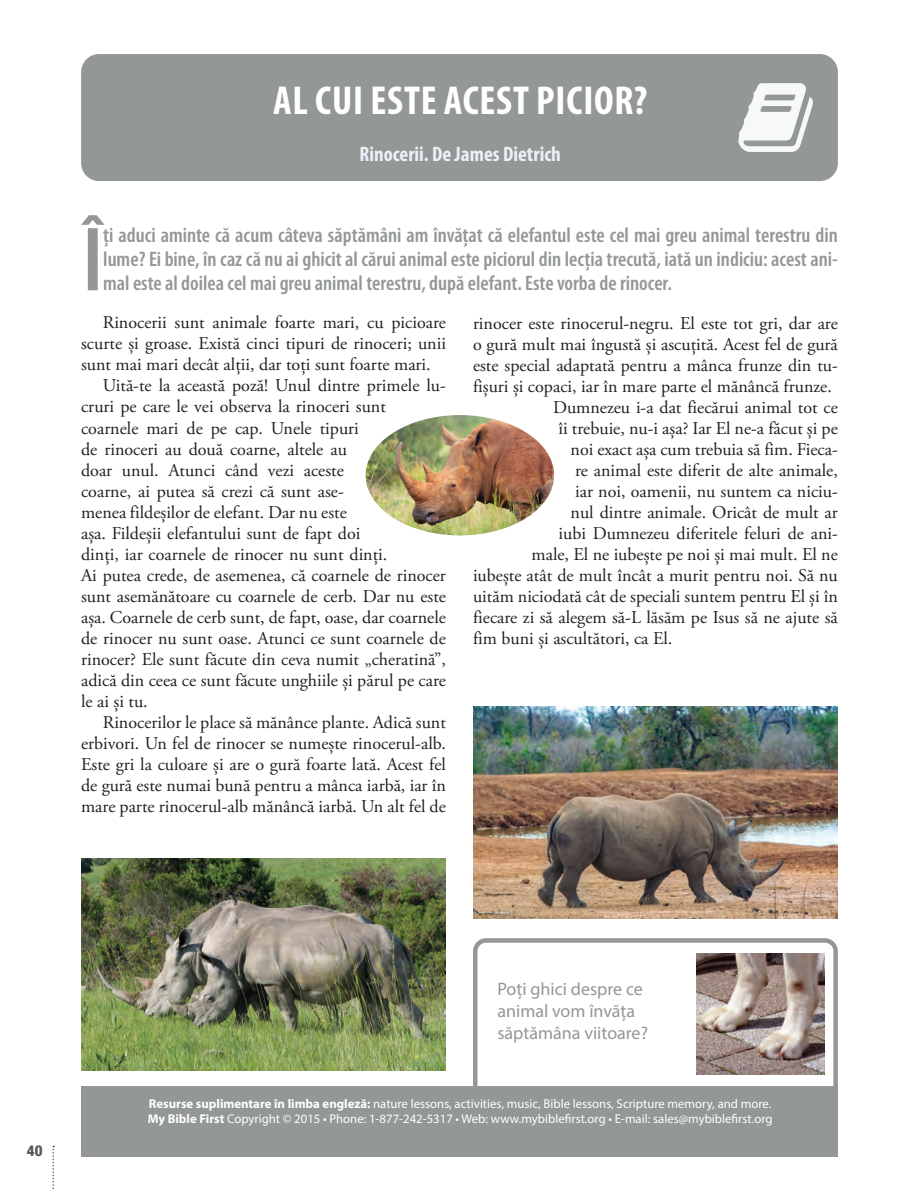
<style>
.page{position:relative;width:919px;height:1189px;background:#fff}
.page>*{position:absolute;margin:0;border:0;box-sizing:border-box;transform-origin:0 0}
.t1{font:600 condensed 92.25px "Myriad Pro";color:#939796}
.t2{font:700 condensed 40.5px "Myriad Pro";letter-spacing:.02em;color:#fff}
.t3{font:600 condensed 21px/24px "Myriad Pro";color:#939796;text-align:justify}
.t4{font:700 condensed 21px "Myriad Pro";color:#eff0f7}
.t5{font:18px "Adobe Garamond Pro";color:#231f20}
.t6{font:18px/22px "Myriad Pro";color:#939796}
.t7{font:800 condensed 15px "Helvetica Neue LT Pro";color:#57585a}
.t8{font:12.75px/15px "Myriad Pro";color:#fff}
.s1{font-weight:700}
</style>
<div class="page">
<div style="left:81px;top:1085px;width:756px;height:71px;background:#939796"></div>
<svg style="left:52px;top:1145px;width:2px;height:44px"></svg>
<div style="left:81px;top:54px;width:756px;height:127px;background:#939796;border-radius:18px"></div>
<svg style="left:738px;top:83px;width:75px;height:69px"></svg>
<svg style="left:470px;top:938px;width:368px;height:157px"></svg>
<img style="left:81px;top:858px;width:365px;height:211px">
<img style="left:365px;top:415px;width:189px;height:120px">
<img style="left:473px;top:706px;width:364px;height:212px">
<img style="left:696px;top:953px;width:127px;height:121px">
<h2 class="t2" style="left:273px;top:75px;width:375px">AL CUI ESTE ACEST PICIOR?</h2>
<p class="t4" style="left:359px;top:141px;width:203px">Rinocerii. De James Dietrich</p>
<h1 class="t1" style="left:82px;top:203px;width:22px">Î</h1>
<p class="t3" style="left:103px;top:223px;width:735px">ți aduci aminte că acum câteva săptămâni am învățat că elefantul este cel mai greu animal terestru din lume? Ei bine, în caz că nu ai ghicit al cărui animal este piciorul din lecția trecută, iată un indiciu: acest ani&shy;mal este al doilea cel mai greu animal terestru, după elefant. Este vorba de rinocer.</p>
<p class="t5" style="left:103px;top:312px;width:344px">Rinocerii sunt animale foarte mari, cu picioare</p>
<p class="t5" style="left:81px;top:333px;width:366px">scurte și groase. Există cinci tipuri de rinoceri; unii</p>
<p class="t5" style="left:81px;top:354px;width:351px">sunt mai mari decât alții, dar toți sunt foarte mari.</p>
<p class="t5" style="left:103px;top:375px;width:344px">Uită-te la această poză! Unul dintre primele lu-</p>
<p class="t5" style="left:81px;top:396px;width:306px">cruri pe care le vei observa la rinoceri sunt</p>
<p class="t5" style="left:81px;top:417px;width:279px">coarnele mari de pe cap. Unele tipuri</p>
<p class="t5" style="left:81px;top:438px;width:267px">de rinoceri au două coarne, altele au</p>
<p class="t5" style="left:81px;top:459px;width:264px">doar unul. Atunci când vezi aceste</p>
<p class="t5" style="left:81px;top:480px;width:264px">coarne, ai putea să crezi că sunt ase-</p>
<p class="t5" style="left:81px;top:501px;width:267px">menea fildeșilor de elefant. Dar nu este</p>
<p class="t5" style="left:81px;top:522px;width:281px">așa. Fildeșii elefantului sunt de fapt doi</p>
<p class="t5" style="left:81px;top:543px;width:308px">dinți, iar coarnele de rinocer nu sunt dinți.</p>
<p class="t5" style="left:81px;top:564px;width:366px">Ai putea crede, de asemenea, că coarnele de rinocer</p>
<p class="t5" style="left:81px;top:585px;width:366px">sunt asemănătoare cu coarnele de cerb. Dar nu este</p>
<p class="t5" style="left:81px;top:606px;width:366px">așa. Coarnele de cerb sunt, de fapt, oase, dar coarnele</p>
<p class="t5" style="left:81px;top:627px;width:366px">de rinocer nu sunt oase. Atunci ce sunt coarnele de</p>
<p class="t5" style="left:81px;top:648px;width:366px">rinocer? Ele sunt făcute din ceva numit „cheratină”,</p>
<p class="t5" style="left:81px;top:669px;width:366px">adică din ceea ce sunt făcute unghiile și părul pe care</p>
<p class="t5" style="left:81px;top:690px;width:68px">le ai și tu.</p>
<p class="t5" style="left:103px;top:711px;width:344px">Rinocerilor le place să mănânce plante. Adică sunt</p>
<p class="t5" style="left:81px;top:732px;width:366px">erbivori. Un fel de rinocer se numește rinocerul-alb.</p>
<p class="t5" style="left:81px;top:753px;width:366px">Este gri la culoare și are o gură foarte lată. Acest fel</p>
<p class="t5" style="left:81px;top:774px;width:366px">de gură este numai bună pentru a mânca iarbă, iar în</p>
<p class="t5" style="left:81px;top:795px;width:366px">mare parte rinocerul-alb mănâncă iarbă. Un alt fel de</p>
<p class="t5" style="left:473px;top:312px;width:366px">rinocer este rinocerul-negru. El este tot gri, dar are</p>
<p class="t5" style="left:473px;top:333px;width:366px">o gură mult mai îngustă și ascuțită. Acest fel de gură</p>
<p class="t5" style="left:473px;top:354px;width:366px">este special adaptată pentru a mânca frunze din tu-</p>
<p class="t5" style="left:473px;top:375px;width:360px">fișuri și copaci, iar în mare parte el mănâncă frunze.</p>
<p class="t5" style="left:553px;top:396px;width:286px">Dumnezeu i-a dat fiecărui animal tot ce</p>
<p class="t5" style="left:558px;top:417px;width:280px">îi trebuie, nu-i așa? Iar El ne-a făcut și pe</p>
<p class="t5" style="left:570px;top:438px;width:268px">noi exact așa cum trebuia să fim. Fieca-</p>
<p class="t5" style="left:575px;top:459px;width:264px">re animal este diferit de alte animale,</p>
<p class="t5" style="left:575px;top:480px;width:264px">iar noi, oamenii, nu suntem ca niciu-</p>
<p class="t5" style="left:570px;top:501px;width:268px">nul dintre animale. Oricât de mult ar</p>
<p class="t5" style="left:558px;top:522px;width:280px">iubi Dumnezeu diferitele feluri de ani-</p>
<p class="t5" style="left:531px;top:543px;width:307px">male, El ne iubește pe noi și mai mult. El ne</p>
<p class="t5" style="left:473px;top:564px;width:366px">iubește atât de mult încât a murit pentru noi. Să nu</p>
<p class="t5" style="left:473px;top:585px;width:366px">uităm niciodată cât de speciali suntem pentru El și în</p>
<p class="t5" style="left:473px;top:606px;width:366px">fiecare zi să alegem să-L lăsăm pe Isus să ne ajute să</p>
<p class="t5" style="left:473px;top:627px;width:201px">fim buni și ascultători, ca El.</p>
<p class="t7" style="left:27px;top:1141px;width:17px">40</p>
<p class="t6" style="left:497px;top:977px;width:152px">Poți ghici despre ce animal vom învăța săptămâna viitoare?</p>
<p class="t8" style="left:148px;top:1095px;width:626px"><span class="s1">Resurse suplimentare în limba engleză:</span> nature lessons, activities, music, Bible lessons, Scripture memory, and more.<br><span class="s1">My Bible First</span> Copyright © 2015 • Phone: 1-877-242-5317 • Web: www.mybiblefirst.org • E-mail: sales@mybiblefirst.org</p>
</div>
